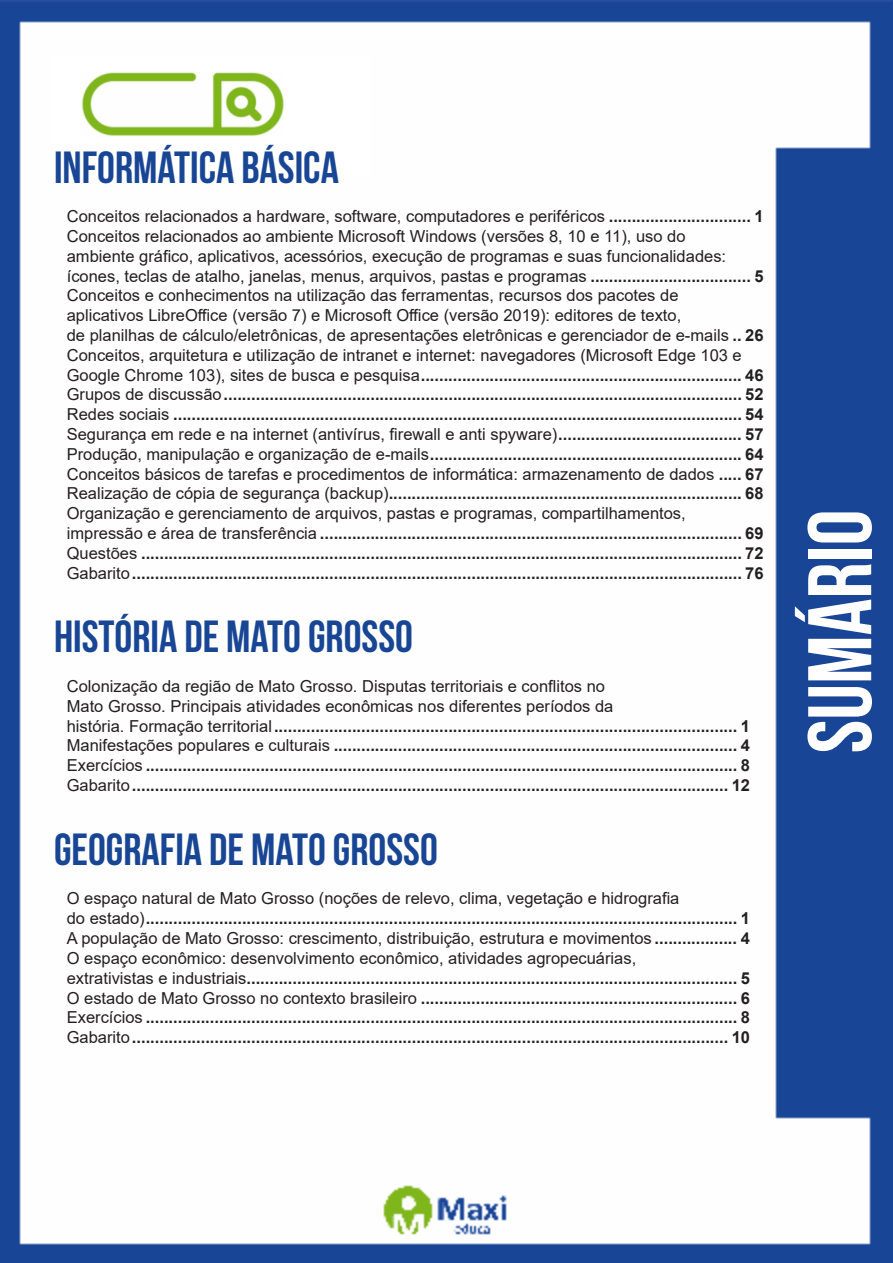
<style>
.page{position:relative;width:893px;height:1263px;background:#fff}
.page>*{position:absolute;margin:0;border:0;box-sizing:border-box;transform-origin:0 0}
.t1{font:700 90px "Bebas Neue";color:#fff}
.t2{font:700 45px "Bebas Neue";color:#184695}
.Tabulação_foda{font:700 16.5px "Arial";color:#231f20}
.tabulação_sumario{font:700 16.5px "Arial";color:#231f20}
.tabulação_sumario-2{font:16.5px "Arial";color:#231f20}
.Tabulação_foda-2{font:16.5px "Arial";color:#231f20}
.s1{font-weight:700}
.s2{font-weight:400}
</style>
<div class="page">
<img style="left:0;top:0;width:893px;height:1263px">
<div style="left:53px;top:55px;width:317px;height:121px;background:#fff"></div>
<img style="left:82px;top:72px;width:201px;height:64px">
<p class="t2" style="left:54px;top:142px;width:286px">INFORMÁTICA BÁSICA</p>
<p class="tabulação_sumario-2" style="left:67px;top:205px;width:698px">Conceitos relacionados a hardware, software, computadores e periféricos <span class="s1">............................... 1</span></p>
<p class="tabulação_sumario-2" style="left:67px;top:225px;width:620px">Conceitos relacionados ao ambiente Microsoft Windows (versões 8, 10 e 11), uso do</p>
<p class="tabulação_sumario-2" style="left:67px;top:245px;width:661px">ambiente gráfico, aplicativos, acessórios, execução de programas e suas funcionalidades:</p>
<p class="tabulação_sumario-2" style="left:67px;top:264px;width:698px">ícones, teclas de atalho, janelas, menus, arquivos, pastas e programas <span class="s1">................................... 5</span></p>
<p class="tabulação_sumario-2" style="left:67px;top:284px;width:613px">Conceitos e conhecimentos na utilização das ferramentas, recursos dos pacotes de</p>
<p class="tabulação_sumario-2" style="left:67px;top:304px;width:616px">aplicativos LibreOffice (versão 7) e Microsoft Office (versão 2019): editores de texto,</p>
<p class="tabulação_sumario-2" style="left:67px;top:324px;width:698px">de planilhas de cálculo/eletrônicas, de apresentações eletrônicas e gerenciador de e-mails <span class="s1">.. 26</span></p>
<p class="tabulação_sumario-2" style="left:67px;top:344px;width:676px">Conceitos, arquitetura e utilização de intranet e internet: navegadores (Microsoft Edge 103 e</p>
<p class="tabulação_sumario" style="left:67px;top:363px;width:698px"><span class="s2">Google Chrome 103), sites de busca e pesquisa</span>...................................................................... 46</p>
<p class="tabulação_sumario" style="left:67px;top:383px;width:698px"><span class="s2">Grupos de discussão</span>................................................................................................................. 52</p>
<p class="tabulação_sumario" style="left:67px;top:403px;width:698px"><span class="s2">Redes sociais</span> ............................................................................................................................ 54</p>
<p class="tabulação_sumario-2" style="left:67px;top:423px;width:698px">Segurança em rede e na internet (antivírus, firewall e anti spyware)<span class="s1">........................................ 57</span></p>
<p class="tabulação_sumario" style="left:67px;top:442px;width:698px"><span class="s2">Produção, manipulação e organização de e-mails</span>.................................................................... 64</p>
<p class="tabulação_sumario-2" style="left:67px;top:462px;width:698px">Conceitos básicos de tarefas e procedimentos de informática: armazenamento de dados <span class="s1">..... 67</span></p>
<p class="tabulação_sumario" style="left:67px;top:482px;width:698px"><span class="s2">Realização de cópia de segurança (backup)</span>............................................................................. 68</p>
<p class="tabulação_sumario-2" style="left:67px;top:502px;width:621px">Organização e gerenciamento de arquivos, pastas e programas, compartilhamentos,</p>
<p class="tabulação_sumario" style="left:67px;top:522px;width:698px"><span class="s2">impressão e área de transferência</span> ............................................................................................ 69</p>
<p class="tabulação_sumario" style="left:67px;top:541px;width:698px"><span class="s2">Questões</span> ................................................................................................................................... 72</p>
<p class="tabulação_sumario" style="left:67px;top:561px;width:698px"><span class="s2">Gabarito</span>..................................................................................................................................... 76</p>
<p class="t2" style="left:54px;top:612px;width:360px">HISTÓRIA DE MATO GROSSO</p>
<p class="Tabulação_foda-2" style="left:67px;top:675px;width:540px">Colonização da região de Mato Grosso. Disputas territoriais e conflitos no</p>
<p class="Tabulação_foda-2" style="left:67px;top:695px;width:548px">Mato Grosso. Principais atividades econômicas nos diferentes períodos da</p>
<p class="Tabulação_foda" style="left:67px;top:714px;width:685px"><span class="s2">história. Formação territorial</span>..................................................................................................... 1</p>
<p class="Tabulação_foda" style="left:67px;top:734px;width:685px"><span class="s2">Manifestações populares e culturais</span> ........................................................................................ 4</p>
<p class="Tabulação_foda" style="left:67px;top:754px;width:685px"><span class="s2">Exercícios</span> ................................................................................................................................. 8</p>
<p class="Tabulação_foda" style="left:67px;top:774px;width:685px"><span class="s2">Gabarito</span>.................................................................................................................................. 12</p>
<p class="t2" style="left:54px;top:825px;width:385px">GEOGRAFIA DE MATO GROSSO</p>
<p class="Tabulação_foda-2" style="left:67px;top:887px;width:614px">O espaço natural de Mato Grosso (noções de relevo, clima, vegetação e hidrografia</p>
<p class="Tabulação_foda" style="left:67px;top:907px;width:685px"><span class="s2">do estado)</span>................................................................................................................................. 1</p>
<p class="Tabulação_foda-2" style="left:67px;top:927px;width:685px">A população de Mato Grosso: crescimento, distribuição, estrutura e movimentos <span class="s1">.................. 4</span></p>
<p class="Tabulação_foda-2" style="left:67px;top:947px;width:571px">O espaço econômico: desenvolvimento econômico, atividades agropecuárias,</p>
<p class="Tabulação_foda" style="left:67px;top:966px;width:685px"><span class="s2">extrativistas e industriais</span>........................................................................................................... 5</p>
<p class="Tabulação_foda" style="left:67px;top:986px;width:685px"><span class="s2">O estado de Mato Grosso no contexto brasileiro</span> ..................................................................... 6</p>
<p class="Tabulação_foda" style="left:67px;top:1006px;width:685px"><span class="s2">Exercícios</span> ................................................................................................................................. 8</p>
<p class="Tabulação_foda" style="left:67px;top:1026px;width:685px"><span class="s2">Gabarito</span>.................................................................................................................................. 10</p>
<h1 class="t1" style="left:791px;top:753px;width:245px;rotate:-90deg">SUMÁRIO</h1>
</div>
